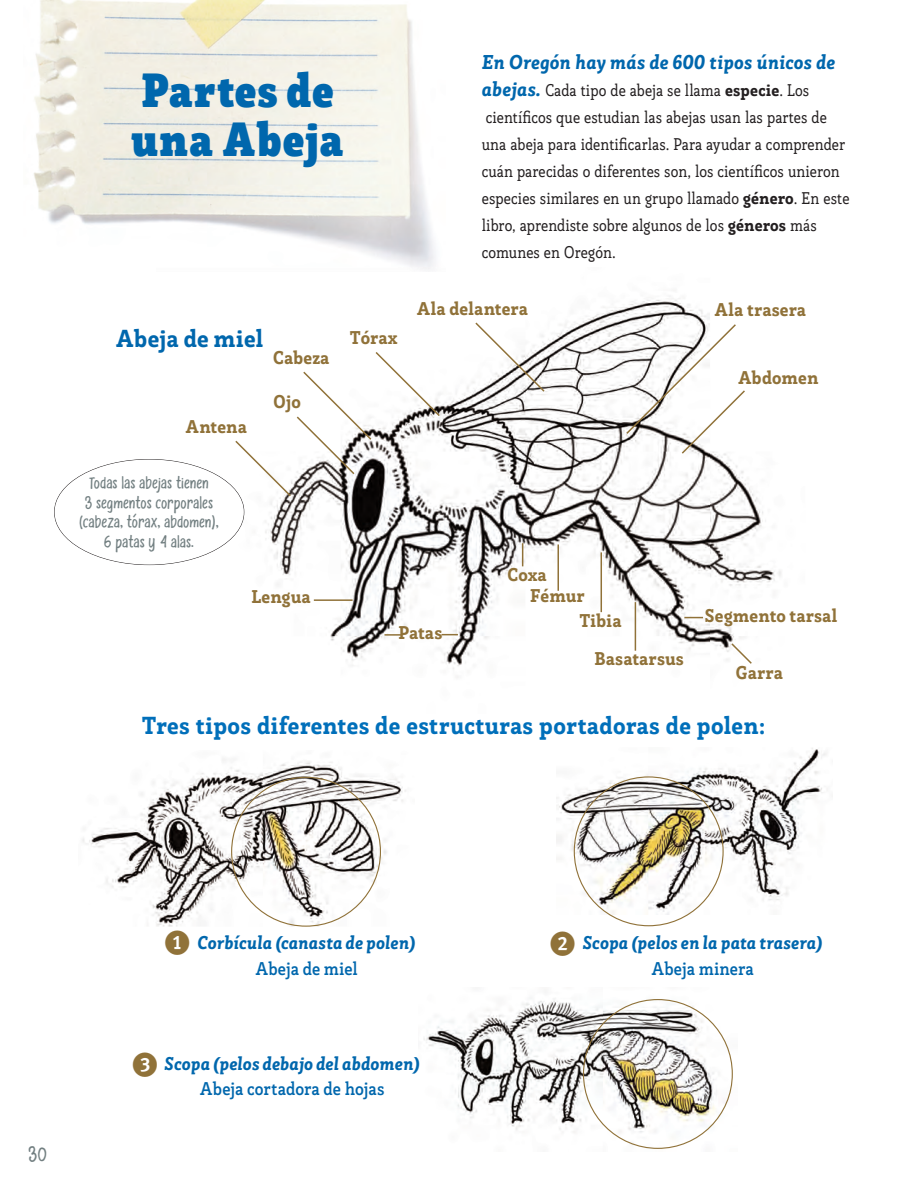
<style>
.page{position:relative;width:918px;height:1188px;background:#fff}
.page>*{position:absolute;margin:0;border:0;box-sizing:border-box;transform-origin:0 0}
.t1{font:900 46.8px/49.5px "Rogliano Pro Cd";color:#0067ad}
.t2{font:36px "Dingbests";color:#907239}
.t3{font:800 24px "Rogliano Pro Sm Cd";color:#006fba}
.t4{font:800 24px "Rogliano Pro Sm Cd";color:#0067ad}
.t5{font:24px "Meizda";color:#727f81}
.t6{font:19.8px/19.5px "Meizda";color:#727f81;text-align:center}
.t7{font:italic 800 19.5px "Rogliano Pro Sm Cd";color:#0067ad}
.t8{font:800 18px/21.6px "Rogliano Pro Sm Cd";color:#907239}
.t9{font:italic 800 18px "Rogliano Pro Sm Cd";color:#0067ad}
.t10{font:700 18px "Rogliano Pro Sm Cd";color:#0067ad}
.t11{font:16.5px/27px "Rogliano Pro Sm Cd";color:#231f20}
.s1{font-weight:800;font-style:italic;font-size:19.5px;color:#0067ad}
.s2{font-weight:800}
</style>
<div class="page">
<img style="left:34px;top:0;width:401px;height:267px">
<img style="left:82px;top:758px;width:324px;height:169px">
<img style="left:162px;top:296px;width:619px;height:382px">
<img style="left:418px;top:267px;width:13px;height:3px">
<hr style="left:314px;top:599px;width:39px;height:2px;background:#907239">
<svg style="left:384px;top:634px;width:17px;height:2px"></svg>
<svg style="left:441px;top:634px;width:17px;height:1px"></svg>
<svg style="left:474px;top:321px;width:72px;height:72px"></svg>
<svg style="left:234px;top:350px;width:207px;height:148px"></svg>
<svg style="left:522px;top:543px;width:1px;height:23px"></svg>
<hr style="left:557px;top:544px;width:2px;height:47px;background:#907239">
<hr style="left:601px;top:552px;width:1px;height:60px;background:#907239">
<hr style="left:635px;top:602px;width:1px;height:49px;background:#907239">
<svg style="left:730px;top:642px;width:23px;height:23px"></svg>
<svg style="left:684px;top:617px;width:19px;height:1px"></svg>
<svg style="left:625px;top:323px;width:122px;height:132px"></svg>
<img style="left:556px;top:748px;width:271px;height:153px">
<img style="left:424px;top:998px;width:159px;height:135px">
<img style="left:574px;top:776px;width:150px;height:150px">
<svg style="left:231px;top:777px;width:150px;height:150px"></svg>
<svg style="left:583px;top:999px;width:150px;height:150px"></svg>
<div style="left:54px;top:459px;width:190px;height:106px;background:#fff;border-radius:50%"></div>
<h1 class="t1" style="left:131px;top:66px;width:215px">Partes de una Abeja</h1>
<h3 class="t4" style="left:116px;top:329px;width:149px">Abeja de miel</h3>
<p class="t8" style="left:273px;top:349px;width:58px">Cabeza</p>
<p class="t8" style="left:186px;top:418px;width:63px">Antena</p>
<p class="t8" style="left:273px;top:392px;width:29px">Ojo</p>
<p class="t6" style="left:79px;top:475px;width:141px">Todas las abejas tienen<br>3 segmentos corporales (cabeza, tórax, abdomen),<br>6 patas y 4 alas.</p>
<p class="t8" style="left:350px;top:328px;width:49px">Tórax</p>
<p class="t7" style="left:482px;top:54px;width:355px">En Oregón hay más de 600 tipos únicos de</p>
<p class="t11" style="left:482px;top:78px;width:369px"><span class="s1">abejas.</span> Cada tipo de abeja se llama <span class="s2">especie</span>. Los científicos que estudian las abejas usan las partes de una abeja para identificarlas. Para ayudar a comprender cuán parecidas o diferentes son, los científicos unieron especies similares en un grupo llamado <span class="s2">género</span>. En este libro, aprendiste sobre algunos de los <span class="s2">géneros</span> más comunes en Oregón.</p>
<p class="t8" style="left:417px;top:299px;width:113px">Ala delantera</p>
<p class="t8" style="left:714px;top:300px;width:93px">Ala trasera</p>
<p class="t8" style="left:738px;top:368px;width:82px">Abdomen</p>
<p class="t8" style="left:251px;top:588px;width:61px">Lengua</p>
<p class="t8" style="left:398px;top:624px;width:46px">Patas</p>
<p class="t8" style="left:530px;top:565px;width:56px;text-indent:-23px">Coxa<br>Fémur</p>
<p class="t8" style="left:595px;top:604px;width:91px;line-height:37.5px;text-indent:-15px">Tibia<br>Basatarsus</p>
<p class="t8" style="left:705px;top:607px;width:134px">Segmento tarsal</p>
<p class="t8" style="left:736px;top:664px;width:49px">Garra</p>
<h3 class="t3" style="left:142px;top:717px;width:625px">Tres tipos diferentes de estructuras portadoras de polen:</h3>
<h3 class="t5" style="left:28px;top:1147px;width:21px">30</h3>
<h2 class="t2" style="left:162px;top:921px;width:32px">1</h2>
<h2 class="t2" style="left:548px;top:923px;width:32px">2</h2>
<p class="t9" style="left:198px;top:936px;width:220px">Corbícula (canasta de polen)</p>
<p class="t10" style="left:256px;top:958px;width:104px">Abeja de miel</p>
<p class="t9" style="left:583px;top:936px;width:241px">Scopa (pelos en la pata trasera)</p>
<p class="t10" style="left:652px;top:958px;width:104px">Abeja minera</p>
<h2 class="t2" style="left:130px;top:1044px;width:32px">3</h2>
<p class="t9" style="left:165px;top:1056px;width:257px">Scopa (pelos debajo del abdomen)</p>
<p class="t10" style="left:200px;top:1078px;width:186px">Abeja cortadora de hojas</p>
</div>
